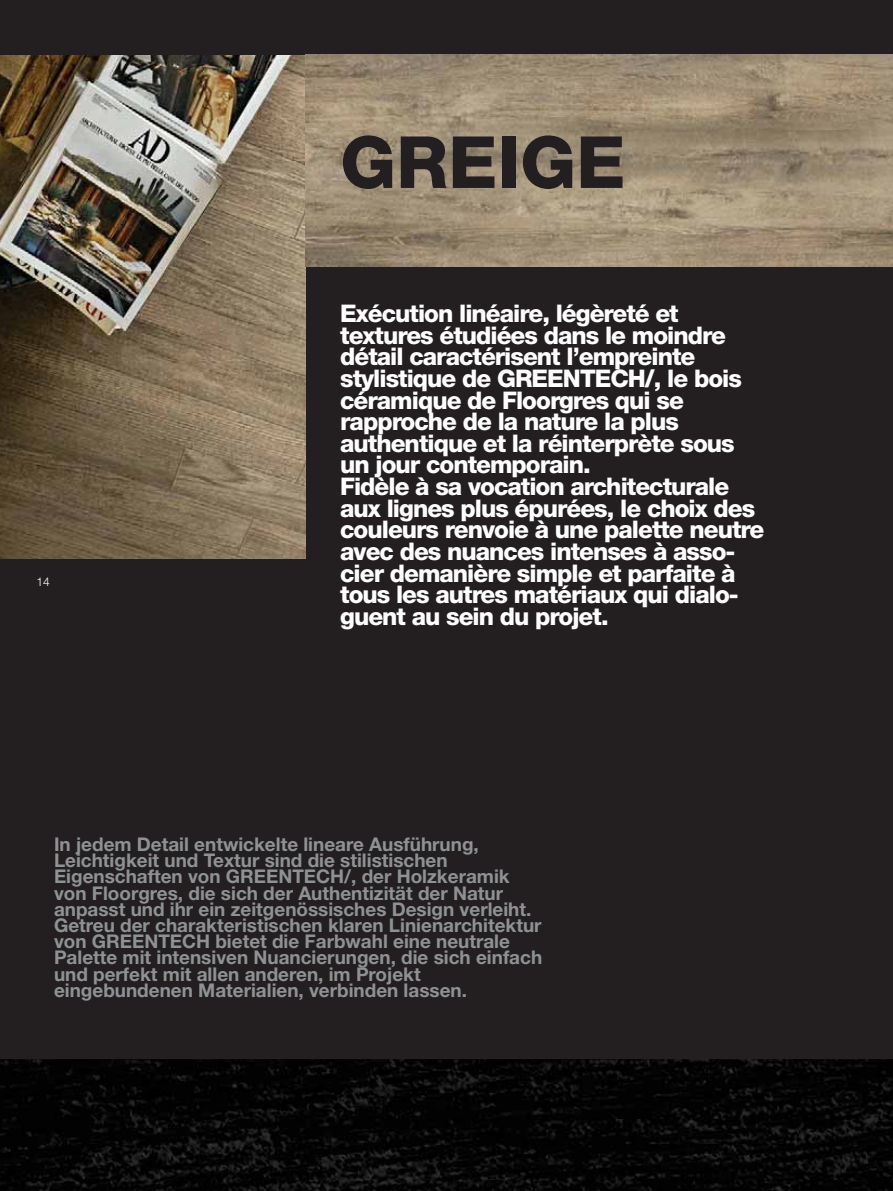
<style>
.page{position:relative;width:893px;height:1191px;background:#fff}
.page>*{position:absolute;margin:0;border:0;box-sizing:border-box;transform-origin:0 0}
.t1{font:800 72px "Helvetica Neue";color:#231f20}
.t2{font:800 24.3px/21.6px "Helvetica Neue";letter-spacing:-.04em;color:#fff}
.t3{font:700 18.9px/16.2px "Helvetica Neue";color:#8f9294}
.t4{font:300 12px "Helvetica Neue LT Std";color:#fff}
</style>
<div class="page">
<div style="left:0;top:0;width:893px;height:1190px;background:#231f20"></div>
<img style="left:0;top:55px;width:305px;height:503px">
<img style="left:305px;top:54px;width:588px;height:213px">
<img style="left:0;top:1059px;width:892px;height:131px">
<img style="left:892px;top:1059px;width:1px;height:131px">
<p class="t4" style="left:37px;top:575px;width:15px">14</p>
<h1 class="t1" style="left:340px;top:136px;width:287px">GREIGE</h1>
<p class="t2" style="left:340px;top:305px;width:426px">Exécution linéaire, légèreté et textures étudiées dans le moindre détail caractérisent l’empreinte stylistique de GREENTECH/, le bois céramique de Floorgres qui se rapproche de la nature la plus authentique et la réinterprète sous un jour contemporain.<br>Fidèle à sa vocation architecturale aux lignes plus épurées, le choix des couleurs renvoie à une palette neutre avec des nuances intenses à asso&shy;cier demanière simple et parfaite à tous les autres matériaux qui dialo&shy;guent au sein du projet.</p>
<p class="t3" style="left:54px;top:837px;width:490px">In jedem Detail entwickelte lineare Ausführung, Leichtigkeit und Textur sind die stilistischen Eigenschaften von GREENTECH/, der Holzkeramik von Floorgres, die sich der Authentizität der Natur anpasst und ihr ein zeitgenössisches Design verleiht.<br>Getreu der charakteristischen klaren Linienarchitektur von GREENTECH bietet die Farbwahl eine neutrale Palette mit intensiven Nuancierungen, die sich einfach und perfekt mit allen anderen, im Projekt eingebundenen Materialien, verbinden lassen.</p>
</div>
